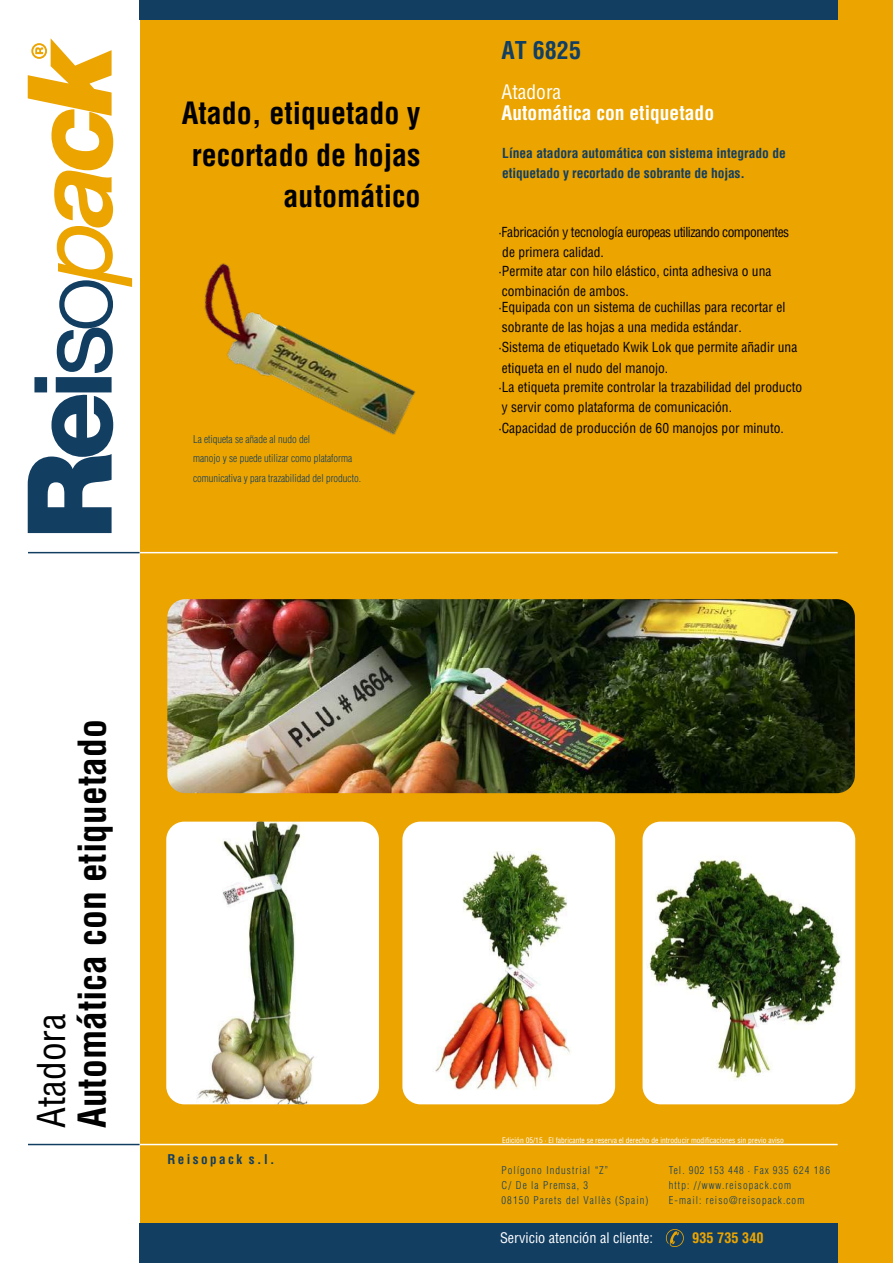
<style>
.page{position:relative;width:893px;height:1263px;background:#fff}
.page>*{position:absolute;margin:0;border:0;box-sizing:border-box;transform-origin:0 0}
.t1{font:700 condensed 37.5px "Helvetica";color:#000}
.t2{font:condensed 37.5px "Helvetica";color:#000}
.t3{font:700 condensed 30px/41.2px "Helvetica";color:#000;text-align:right}
.t4{font:700 condensed 24px "Helvetica";color:#123e62}
.t5{font:700 condensed 19.5px "Helvetica";color:#fff}
.t6{font:condensed 19.5px "Helvetica";color:#fff}
.t7{font:condensed 14.25px "Helvetica";color:#fff}
.t8{font:700 condensed 14.25px "Helvetica";color:#eca500}
.t9{font:condensed 13.5px/19.8px "Helvetica";color:#000}
.t10{font:700 condensed 13.5px/19.8px "Helvetica";color:#123e62}
.t11{font:700 condensed 13.2px "Helvetica";letter-spacing:.185em;color:#123e62}
.t12{font:300 condensed 10.5px/14.9px "Helvetica";letter-spacing:.1em;color:#123e62}
.t13{font:300 condensed 10.5px/19.6px "Helvetica";color:#123e62}
.t14{font:condensed 7.5px "Helvetica";color:#fff}
</style>
<div class="page">
<div style="left:140px;top:0;width:752px;height:1263px;background:#eba400"></div>
<svg style="left:28px;top:38px;width:104px;height:495px"></svg>
<hr style="left:140px;top:1144px;width:697px;height:1px;background:#fff">
<hr style="left:28px;top:1144px;width:111px;height:1px;background:#123e62">
<div style="left:139px;top:0;width:698px;height:20px;background:#123e62"></div>
<hr style="left:140px;top:552px;width:697px;height:1px;background:#fff">
<hr style="left:28px;top:552px;width:111px;height:1px;background:#123e62">
<div style="left:139px;top:1223px;width:698px;height:40px;background:#123e62"></div>
<svg style="left:666px;top:1229px;width:17px;height:18px"></svg>
<img style="left:166px;top:822px;width:213px;height:282px">
<img style="left:402px;top:822px;width:213px;height:282px">
<img style="left:642px;top:822px;width:213px;height:282px">
<img style="left:204px;top:263px;width:212px;height:172px">
<img style="left:167px;top:599px;width:687px;height:194px">
<h2 class="t3" style="left:182px;top:93px;width:240px">Atado, etiquetado y recortado de hojas automático</h2>
<p class="t13" style="left:193px;top:429px;width:169px">La etiqueta se añade al nudo del<br>manojo y se puede utilizar como plataforma comunicativa y para trazabilidad del producto.</p>
<h3 class="t4" style="left:501px;top:35px;width:81px">AT 6825</h3>
<h3 class="t6" style="left:501px;top:79px;width:61px">Atadora</h3>
<h3 class="t5" style="left:501px;top:100px;width:214px">Automática con etiquetado</h3>
<p class="t10" style="left:502px;top:143px;width:285px">Línea atadora automática con sistema integrado de etiquetado y recortado de sobrante de hojas.</p>
<p class="t9" style="left:498px;top:222px;width:292px">·Fabricación y tecnología europeas utilizando componentes de primera calidad.<br>·Permite atar con hilo elástico, cinta adhesiva o una</p>
<p class="t9" style="left:498px;top:283px;width:288px;line-height:16.2px">combinación de ambos.<br>·Equipada con un sistema de cuchillas para recortar el</p>
<p class="t9" style="left:498px;top:337px;width:305px;line-height:20.2px">·Sistema de etiquetado Kwik Lok que permite añadir una etiqueta en el nudo del manojo.<br>·La etiqueta premite controlar la trazabilidad del producto</p>
<p class="t9" style="left:502px;top:317px;width:241px">sobrante de las hojas a una medida estándar.</p>
<p class="t9" style="left:502px;top:397px;width:232px">y servir como plataforma de comunicación.</p>
<p class="t9" style="left:498px;top:418px;width:287px">·Capacidad de producción de 60 manojos por minuto.</p>
<h1 class="t2" style="left:28px;top:1128px;width:116px;rotate:-90deg">Atadora</h1>
<h1 class="t1" style="left:68px;top:1128px;width:410px;rotate:-90deg">Automática con etiquetado</h1>
<p class="t11" style="left:167px;top:1151px;width:109px">Reisopack s.l.</p>
<p class="t14" style="left:502px;top:1136px;width:283px">Edición 05/15 · El fabricante se reserva el derecho de introducir modificaciones sin previo aviso</p>
<p class="t12" style="left:501px;top:1163px;width:148px">Polígono Industrial “Z”<br>C/ De la Premsa, 3<br>08150 Parets del Vallès (Spain)</p>
<p class="t12" style="left:669px;top:1163px;width:163px">Tel. 902 153 448 · Fax 935 624 186 http: //www.reisopack.com<br>E-mail: reiso@reisopack.com</p>
<p class="t7" style="left:500px;top:1229px;width:154px">Servicio atención al cliente:</p>
<p class="t8" style="left:692px;top:1229px;width:73px">935 735 340</p>
</div>
